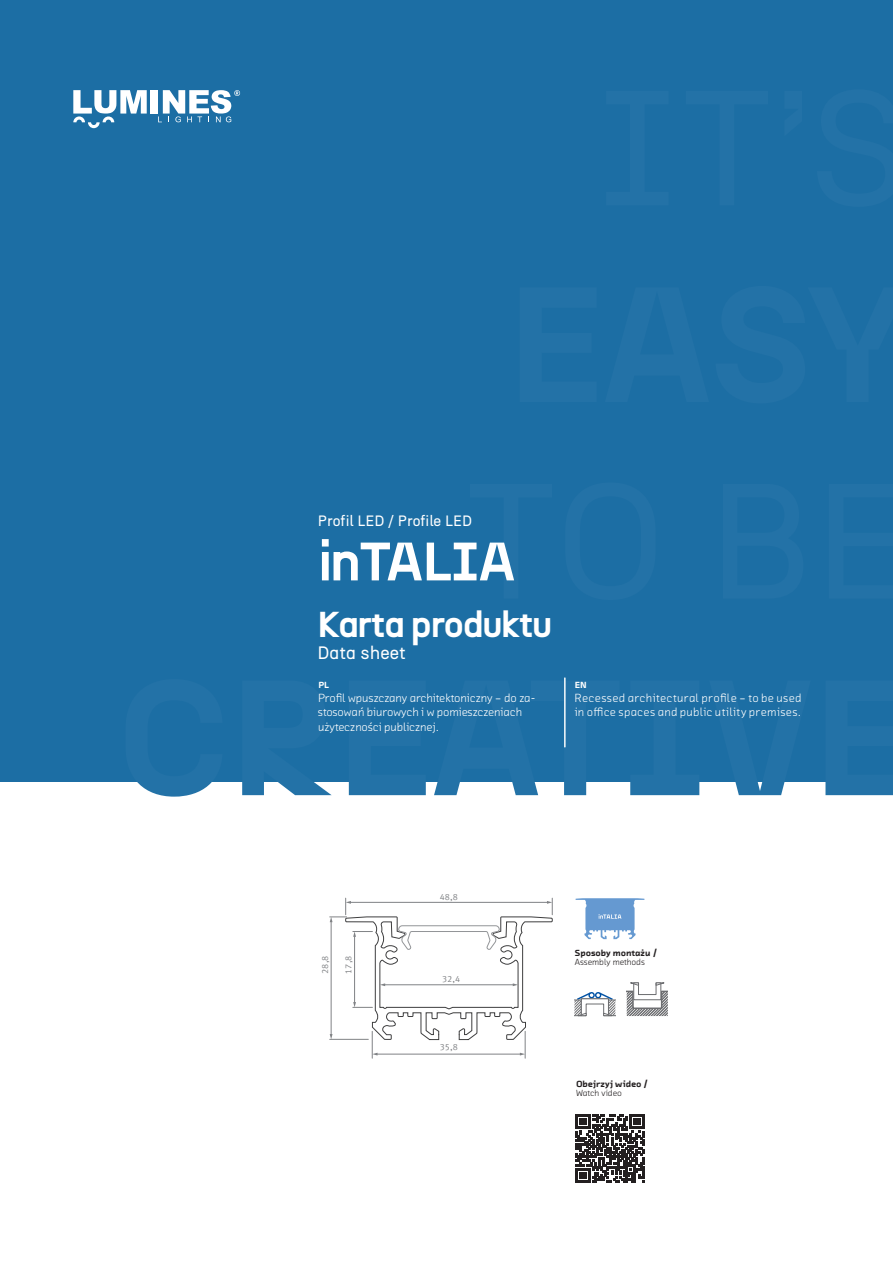
<style>
.page{position:relative;width:893px;height:1263px;background:#fff}
.page>*{position:absolute;margin:0;border:0;box-sizing:border-box;transform-origin:0 0}
.t1{font:700 54px "N27";color:#fff}
.t2{font:700 36px "N27";color:#fff}
.t3{font:18px "N27";color:#fff}
.t4{font:15px "N27";color:#fff}
.t5{font:12px/14.4px "Chambers Sans Pro";color:#fff}
.t6{font:12px/14.4px "Chambers Sans Pro";letter-spacing:.025em;color:#fff}
.t7{font:900 9px "Chambers Sans Pro";letter-spacing:-.01em;color:#231f20}
.t8{font:9px "Chambers Sans Pro";letter-spacing:-.01em;color:#231f20}
.t9{font:9px "Meta Correspondence Pro";color:#808285}
.t10{font:900 9px "Chambers Sans Pro";color:#fff}
</style>
<div class="page">
<div style="left:0;top:0;width:893px;height:781px;background:#1c6ea4"></div>
<svg style="left:126px;top:781px;width:96px;height:16px"></svg>
<svg style="left:242px;top:781px;width:90px;height:14px"></svg>
<svg style="left:349px;top:781px;width:77px;height:14px"></svg>
<svg style="left:434px;top:680px;width:186px;height:115px"></svg>
<svg style="left:630px;top:781px;width:69px;height:14px"></svg>
<svg style="left:709px;top:781px;width:102px;height:14px"></svg>
<svg style="left:825px;top:781px;width:68px;height:14px"></svg>
<svg style="left:73px;top:90px;width:74px;height:38px"></svg>
<div style="left:151px;top:90px;width:7px;height:24px;background:#fff"></div>
<svg style="left:158px;top:90px;width:82px;height:32px"></svg>
<hr style="left:565px;top:678px;width:1px;height:69px;background:#fff">
<svg style="left:576px;top:1114px;width:68px;height:69px"></svg>
<svg style="left:576px;top:898px;width:68px;height:41px"></svg>
<svg style="left:574px;top:992px;width:41px;height:24px"></svg>
<svg style="left:626px;top:982px;width:42px;height:35px"></svg>
<svg style="left:330px;top:898px;width:223px;height:160px"></svg>
<p class="t4" style="left:318px;top:512px;width:156px">Profil LED / Profile LED</p>
<h1 class="t1" style="left:320px;top:528px;width:196px">inTALIA</h1>
<h2 class="t2" style="left:318px;top:602px;width:236px">Karta produktu</h2>
<h3 class="t3" style="left:317px;top:641px;width:90px">Data sheet</h3>
<p class="t10" style="left:319px;top:679px;width:12px">PL</p>
<p class="t5" style="left:318px;top:690px;width:219px">Profil wpuszczany architektoniczny – do za&shy;stosowań biurowych i w pomieszczeniach użyteczności publicznej.</p>
<p class="t10" style="left:575px;top:679px;width:13px">EN</p>
<p class="t6" style="left:575px;top:690px;width:229px">Recessed architectural profile – to be used in office spaces and public utility premises.</p>
<p class="t9" style="left:318px;top:974px;width:20px;rotate:-90deg">28,8</p>
<p class="t9" style="left:342px;top:974px;width:20px;rotate:-90deg">17,8</p>
<p class="t9" style="left:440px;top:890px;width:20px">48,8</p>
<p class="t9" style="left:442px;top:972px;width:20px">32,4</p>
<p class="t9" style="left:440px;top:1040px;width:20px">35,8</p>
<p class="t7" style="left:575px;top:947px;width:83px">Sposoby montażu /</p>
<p class="t8" style="left:575px;top:957px;width:71px">Assembly methods</p>
<p class="t7" style="left:576px;top:1078px;width:73px">Obejrzyj wideo /</p>
<p class="t8" style="left:576px;top:1088px;width:47px">Watch video</p>
</div>
